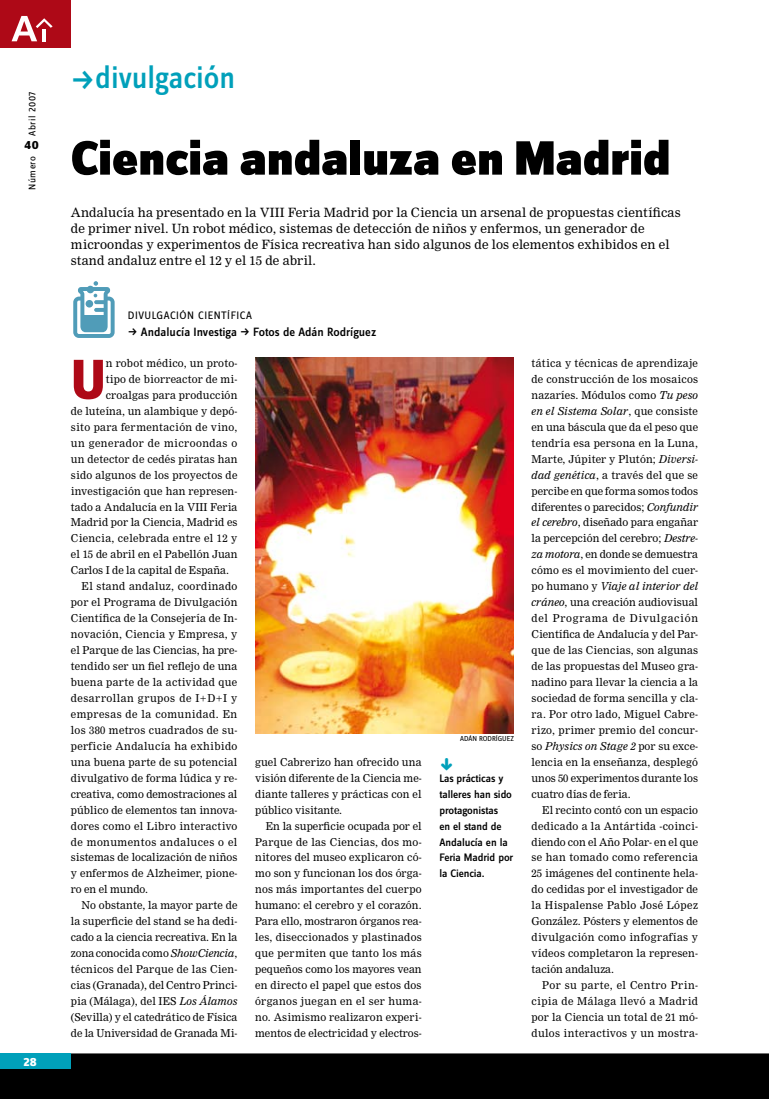
<style>
.page{position:relative;width:769px;height:1099px;background:#fff}
.page>*{position:absolute;margin:0;border:0;box-sizing:border-box;transform-origin:0 0}
.t1{font:800 58.38px "Zine Sans Dis";color:#ae0917}
.t2{font:900 50px "Zine Sans Dis";color:#000}
.t3{font:500 32.5px "Zine Sans Dis";color:#00a0ba;scale:.95 1}
.t4{font:12.5px/16px "Nimrod";letter-spacing:.01em;color:#000}
.t5{font:500 12.5px "Zine Sans Dis";color:#000}
.t6{font:800 12.5px "Zine Sans Dis";color:#000}
.t7{font:800 12.5px "Zine Sans Dis";color:#fff}
.t8{font:500 11.25px/16px "Zine Sans Dis";letter-spacing:-.01em;color:#000}
.t9{font:11.25px "Zine Sans Dis";color:#000}
.t10{font:10.62px/16px "Nimrod";letter-spacing:.015em;color:#000;text-align:justify}
.t11{font:10.62px "Nimrod";letter-spacing:.045em;color:#000}
.t12{font:10.62px "Nimrod";letter-spacing:.035em;color:#000}
.t13{font:10.62px "Nimrod";letter-spacing:.04em;color:#000}
.t14{font:10px "Zine Sans Dis";letter-spacing:.05em;color:#000}
.t15{font:7.5px "Zine Sans Dis";color:#000}
.s1{font-style:italic}
</style>
<div class="page">
<div style="left:0;top:0;width:71px;height:48px;background:#ae0917"></div>
<svg style="left:12px;top:16px;width:41px;height:25px"></svg>
<div style="left:0;top:1053px;width:768px;height:45px;background:#000"></div>
<div style="left:0;top:1053px;width:71px;height:16px;background:#00a0ba"></div>
<svg style="left:768px;top:1053px;width:1px;height:45px"></svg>
<svg style="left:73px;top:281px;width:42px;height:57px"></svg>
<img style="left:256px;top:357px;width:257px;height:376px">
<p class="t14" style="left:28px;top:136px;width:45px;rotate:-90deg">ABRIL 2007</p>
<p class="t6" style="left:25px;top:138px;width:16px">40</p>
<p class="t14" style="left:28px;top:190px;width:35px;rotate:-90deg">NÚMERO</p>
<p class="t7" style="left:24px;top:1054px;width:15px">28</p>
<h3 class="t3" style="left:95px;top:61px;width:149px">divulgación</h3>
<h2 class="t2" style="left:71px;top:131px;width:601px">Ciencia andaluza en Madrid</h2>
<p class="t4" style="left:71px;top:204px;width:611px">Andalucía ha presentado en la VIII Feria Madrid por la Ciencia un arsenal de propuestas científicas de primer nivel. Un robot médico, sistemas de detección de niños y enfermos, un generador de microondas y experimentos de Física recreativa han sido algunos de los elementos exhibidos en el stand andaluz entre el 12 y el 15 de abril.</p>
<p class="t9" style="left:128px;top:310px;width:7px">DIVULGACIÓN</p>
<p class="t9" style="left:198px;top:310px;width:7px">CIENTÍFICA</p>
<p class="t5" style="left:141px;top:325px;width:98px">Andalucía Investiga</p>
<p class="t5" style="left:253px;top:325px;width:125px">Fotos de Adán Rodríguez</p>
<h1 class="t1" style="left:71px;top:348px;width:36px">U</h1>
<p class="t10" style="left:106px;top:355px;width:133px">n robot médico, un proto-</p>
<p class="t10" style="left:106px;top:371px;width:133px">tipo de biorreactor de mi-</p>
<p class="t10" style="left:106px;top:387px;width:133px">croalgas para producción</p>
<p class="t10" style="left:71px;top:403px;width:168px">de luteína, un alambique y depó-</p>
<p class="t10" style="left:71px;top:419px;width:168px">sito para fermentación de vino,</p>
<p class="t11" style="left:71px;top:436px;width:168px">un generador de microondas o</p>
<p class="t10" style="left:71px;top:451px;width:168px">un detector de cedés piratas han</p>
<p class="t10" style="left:71px;top:467px;width:168px">sido algunos de los proyectos de</p>
<p class="t10" style="left:71px;top:483px;width:168px">investigación que han represen-</p>
<p class="t10" style="left:71px;top:498px;width:168px">tado a Andalucía en la VIII Feria</p>
<p class="t10" style="left:71px;top:514px;width:168px">Madrid por la Ciencia, Madrid es</p>
<p class="t10" style="left:71px;top:530px;width:168px">Ciencia, celebrada entre el 12 y</p>
<p class="t10" style="left:71px;top:546px;width:168px">el 15 de abril en el Pabellón Juan</p>
<p class="t10" style="left:71px;top:562px;width:160px">Carlos I de la capital de España.</p>
<p class="t12" style="left:81px;top:580px;width:157px">El stand andaluz, coordinado</p>
<p class="t10" style="left:71px;top:594px;width:168px">por el Programa de Divulgación</p>
<p class="t10" style="left:71px;top:610px;width:168px">Científica de la Consejería de In-</p>
<p class="t10" style="left:71px;top:626px;width:168px">novación, Ciencia y Empresa, y</p>
<p class="t10" style="left:71px;top:642px;width:168px">el Parque de las Ciencias, ha pre-</p>
<p class="t10" style="left:71px;top:658px;width:168px">tendido ser un fiel reflejo de una</p>
<p class="t10" style="left:71px;top:674px;width:168px">buena parte de la actividad que</p>
<p class="t11" style="left:71px;top:691px;width:168px">desarrollan grupos de I+D+I y</p>
<p class="t11" style="left:71px;top:707px;width:168px">empresas de la comunidad. En</p>
<p class="t10" style="left:71px;top:722px;width:168px">los 380 metros cuadrados de su-</p>
<p class="t12" style="left:71px;top:739px;width:168px">perficie Andalucía ha exhibido</p>
<p class="t10" style="left:71px;top:754px;width:168px">una buena parte de su potencial</p>
<p class="t10" style="left:71px;top:770px;width:168px">divulgativo de forma lúdica y re-</p>
<p class="t10" style="left:71px;top:785px;width:168px">creativa, como demostraciones al</p>
<p class="t10" style="left:71px;top:801px;width:168px">público de elementos tan innova-</p>
<p class="t10" style="left:71px;top:817px;width:168px">dores como el Libro interactivo</p>
<p class="t13" style="left:71px;top:835px;width:168px">de monumentos andaluces o el</p>
<p class="t10" style="left:71px;top:849px;width:168px">sistemas de localización de niños</p>
<p class="t10" style="left:71px;top:865px;width:168px">y enfermos de Alzheimer, pione-</p>
<p class="t10" style="left:71px;top:881px;width:79px">ro en el mundo.</p>
<p class="t10" style="left:81px;top:897px;width:157px">No obstante, la mayor parte de</p>
<p class="t10" style="left:71px;top:913px;width:168px">la superficie del stand se ha dedi-</p>
<p class="t10" style="left:71px;top:929px;width:168px">cado a la ciencia recreativa. En la</p>
<p class="t10" style="left:71px;top:945px;width:168px">zona conocida como <span class="s1">ShowCiencia</span>,</p>
<p class="t10" style="left:71px;top:961px;width:168px">técnicos del Parque de las Cien-</p>
<p class="t10" style="left:71px;top:977px;width:168px">cias (Granada), del Centro Princi-</p>
<p class="t10" style="left:71px;top:993px;width:168px">pia (Málaga), del IES <span class="s1">Los Álamos</span></p>
<p class="t10" style="left:71px;top:1009px;width:168px">(Sevilla) y el catedrático de Física</p>
<p class="t10" style="left:71px;top:1025px;width:168px">de la Universidad de Granada Mi-</p>
<p class="t10" style="left:255px;top:754px;width:168px">guel Cabrerizo han ofrecido una visión diferente de la Ciencia me&shy;diante talleres y prácticas con el público visitante.</p>
<p class="t10" style="left:255px;top:817px;width:168px;text-indent:11px">En la superficie ocupada por el Parque de las Ciencias, dos mo&shy;nitores del museo explicaron có&shy;mo son y funcionan los dos órga&shy;nos más importantes del cuerpo humano: el cerebro y el corazón.<br>Para ello, mostraron órganos rea&shy;les, diseccionados y plastinados que permiten que tanto los más pequeños como los mayores vean en directo el papel que estos dos órganos juegan en el ser huma&shy;no. Asimismo realizaron experi&shy;mentos de electricidad y electros-</p>
<p class="t15" style="left:460px;top:734px;width:55px">ADÁN RODRÍGUEZ</p>
<p class="t8" style="left:439px;top:770px;width:76px">Las prácticas y talleres han sido protagonistas<br>en el stand de<br>Andalucía en la<br>Feria Madrid por la Ciencia.</p>
<p class="t10" style="left:531px;top:355px;width:168px">tática y técnicas de aprendizaje de construcción de los mosaicos nazaríes. Módulos como <span class="s1">Tu peso en el Sistema Solar</span>, que consiste en una báscula que da el peso que tendría esa persona en la Luna, Marte, Júpiter y Plutón; <span class="s1">Diversi&shy;dad genética</span>, a través del que se percibe en que forma somos todos diferentes o parecidos; <span class="s1">Confundir el cerebro</span>, diseñado para engañar la percepción del cerebro; <span class="s1">Destre&shy;za motora</span>, en donde se demuestra cómo es el movimiento del cuer&shy;po humano y <span class="s1">Viaje al interior del cráneo</span>, una creación audiovisual del Programa de Divulgación Científica de Andalucía y del Par&shy;que de las Ciencias, son algunas de las propuestas del Museo gra&shy;nadino para llevar la ciencia a la sociedad de forma sencilla y cla&shy;ra. Por otro lado, Miguel Cabre&shy;rizo, primer premio del concur&shy;so <span class="s1">Physics on Stage 2</span> por su exce&shy;lencia en la enseñanza, desplegó unos 50 experimentos durante los cuatro días de feria.</p>
<p class="t10" style="left:531px;top:801px;width:168px;text-indent:11px">El recinto contó con un espacio dedicado a la Antártida -coinci&shy;diendo con el Año Polar- en el que se han tomado como referencia 25 imágenes del continente hela&shy;do cedidas por el investigador de la Hispalense Pablo José López González. Pósters y elementos de divulgación como infografías y vídeos completaron la represen&shy;tación andaluza.</p>
<p class="t10" style="left:531px;top:977px;width:168px;text-indent:11px">Por su parte, el Centro Prin&shy;cipia de Málaga llevó a Madrid por la Ciencia un total de 21 mó&shy;dulos interactivos y un mostra-</p>
</div>
